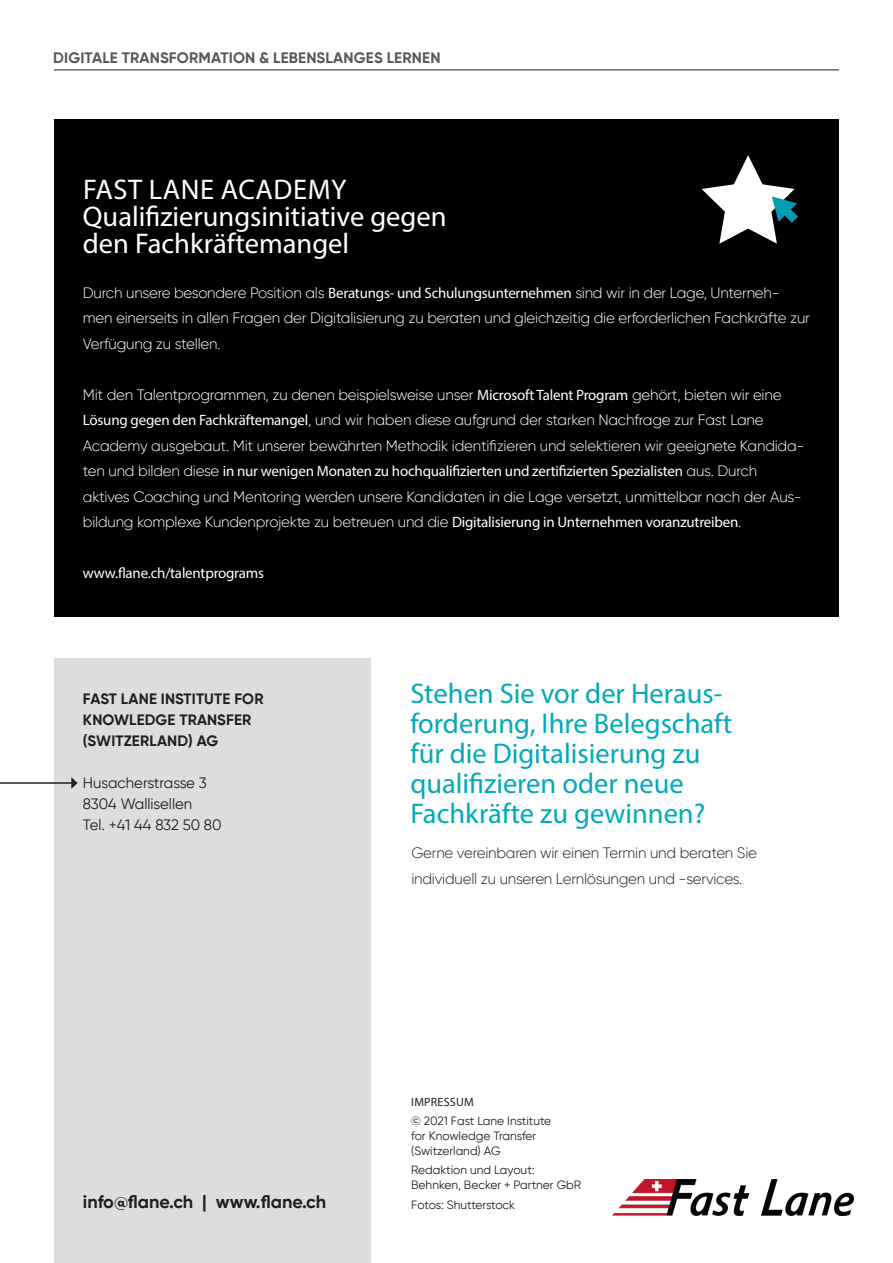
<style>
.page{position:relative;width:893px;height:1263px;background:#fff}
.page>*{position:absolute;margin:0;border:0;box-sizing:border-box;transform-origin:0 0}
.Zwischenheadline{font:28.5px/30px "Myriad Pro";color:#00aab9}
.Zwischenheadline-2{font:28.5px/27px "Myriad Pro";color:#fff}
.Zwischenheadline-3{font:28.5px "Myriad Pro";letter-spacing:.02em;color:#fff}
.Einf__Abs{font:700 18px "Gilroy";color:#231f20}
.Kopfzeile{font:700 15.15px "Gilroy";letter-spacing:.01em;color:#57585a}
.Copy-Text{font:300 15px/25.5px "Gilroy";letter-spacing:-.015em;color:#fff}
.Copy-Text-2{font:300 15px/25.5px "Gilroy";letter-spacing:-.015em;color:#231f20}
.Einf__Abs-2{font:700 15px/21px "Gilroy";letter-spacing:.01em;color:#231f20}
.Einf__Abs-3{font:15px "Gilroy";color:#231f20}
.Copy-Text-3{font:15px "Myriad Pro";letter-spacing:-.015em;color:#fff}
.Einf__Abs-4{font:12px/15px "Gilroy";color:#231f20}
.Einf__Abs-5{font:12px "Myriad Pro";letter-spacing:.02em;color:#231f20}
.s1{font-family:"Myriad Pro";font-weight:400}
</style>
<div class="page">
<img style="left:612px;top:1179px;width:241px;height:36px">
<div style="left:54px;top:658px;width:317px;height:605px;background:#dcdddf"></div>
<hr style="left:54px;top:70px;width:785px;height:1px;background:#231f20">
<hr style="left:0;top:782px;width:72px;height:2px;background:#231f20">
<svg style="left:71px;top:777px;width:7px;height:12px"></svg>
<div style="left:54px;top:119px;width:785px;height:498px;background:#000"></div>
<svg style="left:702px;top:155px;width:96px;height:89px"></svg>
<p class="Kopfzeile" style="left:53px;top:48px;width:389px">DIGITALE TRANSFORMATION &amp; LEBENSLANGES LERNEN</p>
<p class="Zwischenheadline-3" style="left:83px;top:172px;width:265px">FAST LANE ACADEMY</p>
<p class="Zwischenheadline-2" style="left:83px;top:202px;width:365px">Qualifizierungsinitiative gegen den Fachkräftemangel</p>
<p class="Copy-Text" style="left:83px;top:280px;width:729px">Durch unsere besondere Position als <span class="s1">Beratungs- und Schulungsunternehmen</span> sind wir in der Lage, Unterneh&shy;men einerseits in allen Fragen der Digitalisierung zu beraten und gleichzeitig die erforderlichen Fachkräfte zur<br>Verfügung zu stellen.</p>
<p class="Copy-Text" style="left:83px;top:382px;width:723px">Mit den Talentprogrammen, zu denen beispielsweise unser <span class="s1">Microsoft Talent Program</span> gehört, bieten wir eine <span class="s1">Lösung gegen den Fachkräftemangel</span>, und wir haben diese aufgrund der starken Nachfrage zur Fast Lane Academy ausgebaut. Mit unserer bewährten Methodik identifizieren und selektieren wir geeignete Kandida&shy;ten und bilden diese <span class="s1">in nur wenigen Monaten zu hochqualifizierten und zertifizierten Spezialisten</span> aus. Durch aktives Coaching und Mentoring werden unsere Kandidaten in die Lage versetzt, unmittelbar nach der Aus&shy;bildung komplexe Kundenprojekte zu betreuen und die <span class="s1">Digitalisierung in Unternehmen voranzutreiben</span>.</p>
<p class="Copy-Text-3" style="left:83px;top:564px;width:183px">www.flane.ch/talentprograms</p>
<p class="Einf__Abs-2" style="left:83px;top:688px;width:182px">FAST LANE INSTITUTE FOR<br>KNOWLEDGE TRANSFER (SWITZERLAND) AG</p>
<p class="Einf__Abs-3" style="left:83px;top:773px;width:125px">Husacherstrasse 3</p>
<p class="Einf__Abs-3" style="left:83px;top:794px;width:111px">8304 Wallisellen</p>
<p class="Einf__Abs-3" style="left:83px;top:815px;width:140px">Tel. +41 44 832 50 80</p>
<p class="Einf__Abs" style="left:83px;top:1190px;width:245px">info@flane.ch | www.flane.ch</p>
<p class="Zwischenheadline" style="left:410px;top:678px;width:323px">Stehen Sie vor der Heraus&shy;forderung, Ihre Belegschaft für die Digitalisierung zu qualifizieren oder neue<br>Fachkräfte zu gewinnen?</p>
<p class="Copy-Text-2" style="left:411px;top:840px;width:347px">Gerne vereinbaren wir einen Termin und beraten Sie individuell zu unseren Lernlösungen und -services.</p>
<p class="Einf__Abs-5" style="left:411px;top:1094px;width:64px">IMPRESSUM</p>
<p class="Einf__Abs-4" style="left:411px;top:1113px;width:142px">© 2021 Fast Lane Institute for Knowledge Transfer (Switzerland) AG</p>
<p class="Einf__Abs-4" style="left:411px;top:1162px;width:171px">Redaktion und Layout:<br>Behnken, Becker + Partner GbR</p>
<p class="Einf__Abs-4" style="left:411px;top:1197px;width:106px">Fotos: Shutterstock</p>
</div>
